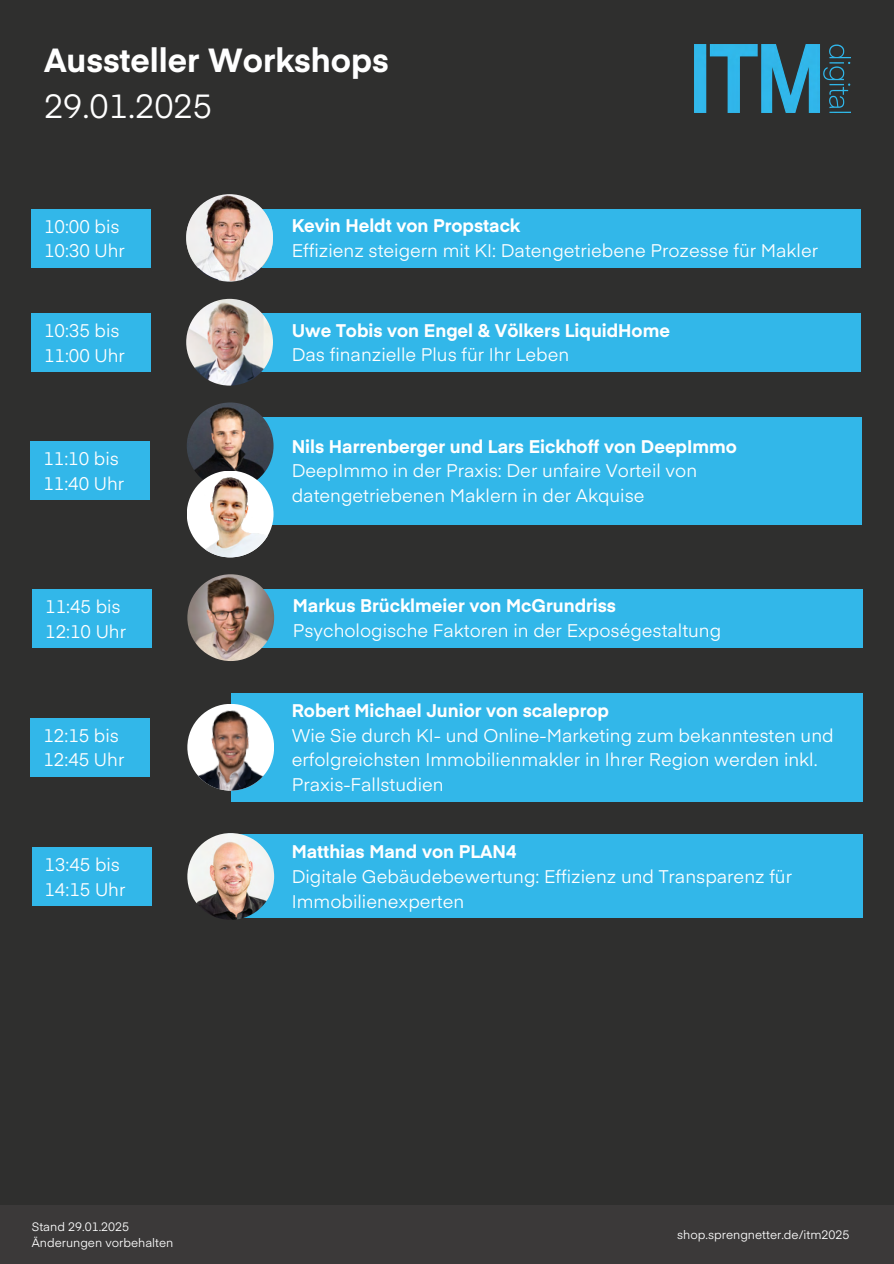
<style>
.page{position:relative;width:894px;height:1264px;background:#fff}
.page>*{position:absolute;margin:0;border:0;box-sizing:border-box;transform-origin:0 0}
.t1{font:700 33px/46.2px "Eina 01";color:#fff}
.t2{font:18px/24.8px "Eina 01";color:#fff}
.t3{font:700 18px/24.8px "Eina 01";color:#fff}
.t4{font:12px "Eina 01";color:#fff}
.s1{font-weight:400}
.s2{font-weight:700}
</style>
<div class="page">
<div style="left:0;top:0;width:893px;height:1263px;background:#2f2f2e"></div>
<div style="left:0;top:1205px;width:893px;height:58px;background:#3b3939"></div>
<img style="left:694px;top:44px;width:155px;height:69px">
<div style="left:31px;top:209px;width:120px;height:58px;background:#32b7e9"></div>
<div style="left:229px;top:209px;width:631px;height:58px;background:#32b7e9"></div>
<img style="left:186px;top:194px;width:87px;height:87px;border-radius:50%">
<div style="left:229px;top:314px;width:631px;height:58px;background:#32b7e9"></div>
<img style="left:186px;top:299px;width:87px;height:86px;border-radius:50%">
<div style="left:31px;top:314px;width:120px;height:58px;background:#32b7e9"></div>
<div style="left:230px;top:417px;width:631px;height:107px;background:#32b7e9"></div>
<div style="left:31px;top:441px;width:119px;height:58px;background:#32b7e9"></div>
<img style="left:187px;top:402px;width:86px;height:87px;border-radius:50%">
<img style="left:187px;top:470px;width:86px;height:87px;border-radius:50%">
<div style="left:231px;top:589px;width:631px;height:58px;background:#32b7e9"></div>
<img style="left:187px;top:574px;width:87px;height:87px;border-radius:50%">
<div style="left:32px;top:589px;width:120px;height:58px;background:#32b7e9"></div>
<div style="left:231px;top:693px;width:631px;height:108px;background:#32b7e9"></div>
<img style="left:187px;top:704px;width:87px;height:86px;border-radius:50%">
<div style="left:31px;top:718px;width:119px;height:58px;background:#32b7e9"></div>
<div style="left:231px;top:834px;width:631px;height:84px;background:#32b7e9"></div>
<img style="left:187px;top:833px;width:87px;height:86px;border-radius:50%">
<div style="left:32px;top:847px;width:119px;height:58px;background:#32b7e9"></div>
<p class="t1" style="left:44px;top:35px;width:346px">Aussteller Workshops<br><span class="s1">29.01.2025</span></p>
<h2 class="t2" style="left:44px;top:213px;width:82px">10:00 bis<br>10:30 Uhr</h2>
<p class="t2" style="left:291px;top:212px;width:527px"><span class="s2">Kevin Heldt von Propstack<br></span>Effizienz steigern mit KI: Datengetriebene Prozesse für Makler</p>
<h2 class="t2" style="left:44px;top:317px;width:82px">10:35 bis<br>11:00 Uhr</h2>
<h2 class="t3" style="left:291px;top:317px;width:379px">Uwe Tobis von Engel &amp; Völkers LiquidHome<br><span class="s1">Das finanzielle Plus für Ihr Leben</span></h2>
<p class="t2" style="left:43px;top:445px;width:82px">11:10 bis<br>11:40 Uhr</p>
<h2 class="t2" style="left:291px;top:432px;width:446px"><span class="s2">Nils Harrenberger und Lars Eickhoff von DeepImmo<br></span>DeepImmo in der Praxis: Der unfaire Vorteil von datengetriebenen Maklern in der Akquise</h2>
<p class="t2" style="left:45px;top:593px;width:82px">11:45 bis<br>12:10 Uhr</p>
<h2 class="t2" style="left:293px;top:592px;width:429px"><span class="s2">Markus Brücklmeier von McGrundriss<br></span>Psychologische Faktoren in der Exposégestaltung</h2>
<h2 class="t2" style="left:43px;top:721px;width:82px">12:15 bis<br>12:45 Uhr</h2>
<p class="t2" style="left:44px;top:850px;width:82px">13:45 bis<br>14:15 Uhr</p>
<h2 class="t2" style="left:291px;top:697px;width:543px"><span class="s2">Robert Michael Junior von scaleprop<br></span>Wie Sie durch KI- und Online-Marketing zum bekanntesten und erfolgreichsten Immobilienmakler in Ihrer Region werden inkl.<br>Praxis-Fallstudien</h2>
<h2 class="t2" style="left:291px;top:838px;width:501px"><span class="s2">Matthias Mand von PLAN4<br></span>Digitale Gebäudebewertung: Effizienz und Transparenz für<br>Immobilienexperten</h2>
<p class="t4" style="left:32px;top:1217px;width:99px">Stand 29.01.2025</p>
<p class="t4" style="left:32px;top:1233px;width:143px">Änderungen vorbehalten</p>
<h2 class="t4" style="left:677px;top:1225px;width:174px">shop.sprengnetter.de/itm2025</h2>
</div>
